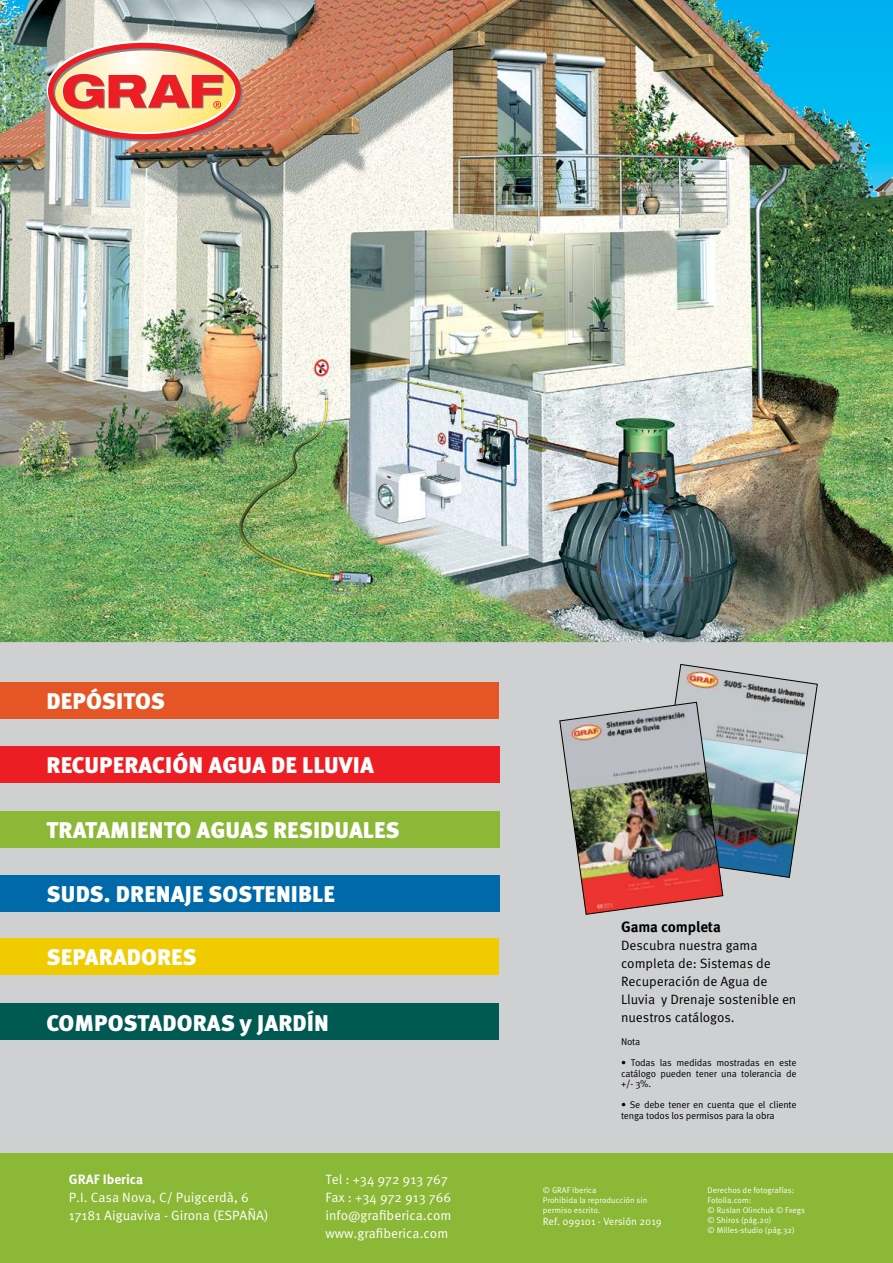
<style>
.page{position:relative;width:893px;height:1263px;background:#fff}
.page>*{position:absolute;margin:0;border:0;box-sizing:border-box;transform-origin:0 0}
.t1{font:900 22.65px "Meta Pro";letter-spacing:.005em;color:#fff}
.t2{font:700 15px "Meta Pro";letter-spacing:-.01em;color:#000}
.t3{font:13.5px/18px "Meta Pro";color:#fff}
.t4{font:13.5px/18px "Meta Pro";letter-spacing:-.005em;color:#000}
.t5{font:700 13.5px "Meta Pro";color:#fff}
.t6{font:10.5px "Meta Pro";color:#fff}
.t7{font:9.75px/10.5px "Meta Pro";letter-spacing:-.02em;color:#000;text-align:justify}
.t8{font:8.25px/9.9px "Meta Pro";color:#fff}
</style>
<div class="page">
<div style="left:0;top:642px;width:893px;height:516px;background:#cfd0d2"></div>
<div style="left:0;top:1153px;width:893px;height:110px;background:#8bb836"></div>
<img style="left:0;top:0;width:893px;height:642px">
<div style="left:48px;top:43px;width:193px;height:97px;border:6px solid #ed1d24;border-radius:50%"></div>
<svg style="left:52px;top:48px;width:188px;height:91px;background:#eba186"></svg>
<img style="left:559px;top:664px;width:259px;height:251px">
<div style="left:0;top:682px;width:498px;height:37px;background:#e65525"></div>
<div style="left:0;top:811px;width:500px;height:36px;background:#8bb836"></div>
<div style="left:0;top:1003px;width:498px;height:37px;background:#005953"></div>
<div style="left:0;top:938px;width:499px;height:37px;background:#f0cb00"></div>
<div style="left:0;top:746px;width:500px;height:37px;background:#ed1d24"></div>
<div style="left:0;top:875px;width:500px;height:36px;background:#0069aa"></div>
<h1 class="t1" style="left:47px;top:687px;width:120px">DEPÓSITOS</h1>
<h1 class="t1" style="left:47px;top:751px;width:329px">RECUPERACIÓN AGUA DE LLUVIA</h1>
<h1 class="t1" style="left:47px;top:816px;width:355px">TRATAMIEN TO AGUAS RESIDUALES</h1>
<h1 class="t1" style="left:47px;top:880px;width:288px">SUDS. DRENAJE SOSTEN IBLE</h1>
<h1 class="t1" style="left:47px;top:943px;width:152px">SEPARADORES</h1>
<h1 class="t1" style="left:47px;top:1009px;width:272px">COMPOSTADORAS y JARDÍN</h1>
<h3 class="t5" style="left:69px;top:1170px;width:76px">GRAF Iberica</h3>
<h3 class="t3" style="left:69px;top:1188px;width:181px">P.I. Casa Nova, C/ Puigcerdà, 6<br>17181 Aiguaviva - Girona (ESPA</h3>
<h3 class="t3" style="left:247px;top:1206px;width:22px">ÑA)</h3>
<h3 class="t3" style="left:325px;top:1170px;width:127px">Tel : +34 972 913 767<br>Fax : +34 972 913 766 info@grafiberica.com www.grafiberica.com</h3>
<h2 class="t2" style="left:621px;top:917px;width:101px">Gama completa</h2>
<h3 class="t4" style="left:621px;top:936px;width:177px">Descubra nuestra gama completa de: Sistemas de<br>Recuperación de Agua de<br>Lluvia y Drenaje sostenible en nuestros catálogos.</h3>
<p class="t7" style="left:621px;top:1037px;width:21px">Nota</p>
<p class="t7" style="left:621px;top:1058px;width:177px">• Todas las medidas mostradas en este catálogo pueden tener una tolerancia de +/- 3%.</p>
<p class="t7" style="left:621px;top:1100px;width:177px">• Se debe tener en cuenta que el cliente tenga todos los permisos para la obra</p>
<p class="t8" style="left:543px;top:1185px;width:106px">© GRAF Iberica<br>Prohibida la reproducción sin permiso escrito.</p>
<p class="t6" style="left:543px;top:1215px;width:120px">Ref. 099101 - Versión 2019</p>
<p class="t8" style="left:708px;top:1185px;width:99px">Derechos de fotografías:<br>Fotolia.com:<br>© Ruslan Olinchuk © Fxegs © Shiros (pág.20)<br>© Milles-studio (pág.32)</p>
</div>
